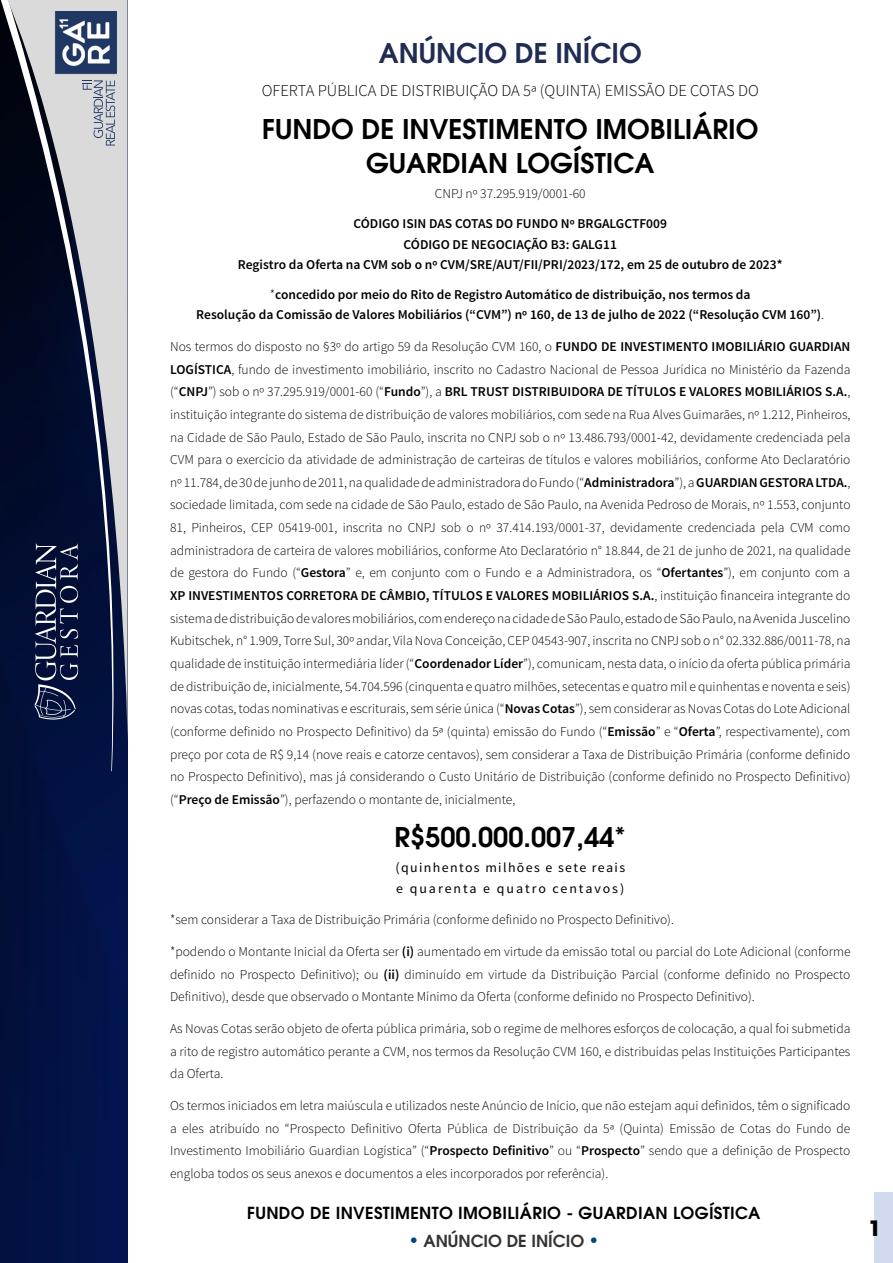
<style>
.page{position:relative;width:893px;height:1263px;background:#fff}
.page>*{position:absolute;margin:0;border:0;box-sizing:border-box;transform-origin:0 0}
.t1{font:600 27px/34px "ITC Avant Garde Pro";color:#000;text-align:center}
.t2{font:600 27px "ITC Avant Garde Pro";color:#202c54}
.t3{font:700 21px "ITC Avant Garde Pro";color:#000}
.t4{font:300 16.5px "Source Sans Pro";color:#000}
.t5{font:600 16.5px "ITC Avant Garde Pro";letter-spacing:.02em;color:#000}
.t6{font:600 16.5px "ITC Avant Garde Pro";color:#333}
.t7{font:300 13.5px/22.6px "Source Sans Pro";color:#000;text-align:justify}
.t8{font:600 13.5px/20.5px "Source Sans Pro";color:#000;text-align:center}
.t9{font:13.5px/20.5px "Source Sans Pro";letter-spacing:.1em;color:#000}
.s1{font-weight:300}
.s2{font-weight:600}
.s3{font-size:18px;color:#00487c}
</style>
<div class="page">
<img style="left:0;top:771px;width:105px;height:492px">
<svg style="left:0;top:0;width:105px;height:771px;background:#030d2c"></svg>
<svg style="left:105px;top:742px;width:23px;height:521px;background:#03144c"></svg>
<svg style="left:8px;top:0;width:120px;height:742px;background:#4d5469"></svg>
<svg style="left:83px;top:80px;width:32px;height:65px;background:#b8bcc4"></svg>
<img style="left:54px;top:12px;width:62px;height:62px">
<svg style="left:34px;top:543px;width:44px;height:176px;background:#303a5b"></svg>
<div style="left:875px;top:1193px;width:18px;height:70px;background:#d2daef"></div>
<h1 class="t2" style="left:379px;top:35px;width:264px">ANÚNCIO DE INÍCIO</h1>
<p class="t4" style="left:262px;top:81px;width:499px">OFERTA PÚBLICA DE DISTRIBUIÇÃO DA 5ª (QUINTA) EMISSÃO DE COTAS DO</p>
<h1 class="t1" style="left:262px;top:112px;width:498px">FUNDO DE INVESTIMENTO IMOBILIÁRIO<br>GUARDIAN LOGÍSTICA</h1>
<p class="t7" style="left:435px;top:183px;width:152px">CNPJ nº 37.295.919/0001-60</p>
<p class="t8" style="left:238px;top:214px;width:546px">CÓDIGO ISIN DAS COTAS DO FUNDO Nº BRGALGCTF009<br>CÓDIGO DE NEGOCIAÇÃO B3: GALG11<br>Registro da Oferta na CVM sob o nº CVM/SRE/AUT/FII/PRI/2023/172, em 25 de outubro de 2023*</p>
<p class="t8" style="left:196px;top:284px;width:629px"><span class="s1">*</span>concedido por meio do Rito de Registro Automático de distribuição, nos termos da<br>Resolução da Comissão de Valores Mobiliários (“CVM”) nº 160, de 13 de julho de 2022 (“Resolução CVM 160”)<span class="s1">.</span></p>
<p class="t7" style="left:170px;top:335px;width:682px">Nos termos do disposto no §3º do artigo 59 da Resolução CVM 160, o <span class="s2">FUNDO DE INVESTIMENTO IMOBILIÁRIO GUARDIAN LOGÍSTICA</span>, fundo de investimento imobiliário, inscrito no Cadastro Nacional de Pessoa Jurídica no Ministério da Fazenda (“<span class="s2">CNPJ</span>”) sob o nº 37.295.919/0001-60 (“<span class="s2">Fundo</span>”), a <span class="s2">BRL TRUST DISTRIBUIDORA DE TÍTULOS E VALORES MOBILIÁRIOS S.A.</span>, instituição integrante do sistema de distribuição de valores mobiliários, com sede na Rua Alves Guimarães, nº 1.212, Pinheiros, na Cidade de São Paulo, Estado de São Paulo, inscrita no CNPJ sob o nº 13.486.793/0001-42, devidamente credenciada pela CVM para o exercício da atividade de administração de carteiras de títulos e valores mobiliários, conforme Ato Declaratório nº 11.784, de 30 de junho de 2011, na qualidade de administradora do Fundo (“<span class="s2">Administradora</span>”), a <span class="s2">GUARDIAN GESTORA LTDA.</span>, sociedade limitada, com sede na cidade de São Paulo, estado de São Paulo, na Avenida Pedroso de Morais, nº 1.553, conjunto 81, Pinheiros, CEP 05419-001, inscrita no CNPJ sob o nº 37.414.193/0001-37, devidamente credenciada pela CVM como administradora de carteira de valores mobiliários, conforme Ato Declaratório n° 18.844, de 21 de junho de 2021, na qualidade de gestora do Fundo (“<span class="s2">Gestora</span>” e, em conjunto com o Fundo e a Administradora, os “<span class="s2">Ofertantes</span>”), em conjunto com a <span class="s2">XP INVESTIMENTOS CORRETORA DE CÂMBIO, TÍTULOS E VALORES MOBILIÁRIOS S.A.</span>, instituição financeira integrante do sistema de distribuição de valores mobiliários, com endereço na cidade de São Paulo, estado de São Paulo, na Avenida Juscelino Kubitschek, n° 1.909, Torre Sul, 30º andar, Vila Nova Conceição, CEP 04543-907, inscrita no CNPJ sob o n° 02.332.886/0011-78, na qualidade de instituição intermediária líder (“<span class="s2">Coordenador Líder</span>”), comunicam, nesta data, o início da oferta pública primária de distribuição de, inicialmente, 54.704.596 (cinquenta e quatro milhões, setecentas e quatro mil e quinhentas e noventa e seis) novas cotas, todas nominativas e escriturais, sem série única (“<span class="s2">Novas Cotas</span>”), sem considerar as Novas Cotas do Lote Adicional (conforme definido no Prospecto Definitivo) da 5ª (quinta) emissão do Fundo (“<span class="s2">Emissão</span>” e “<span class="s2">Oferta</span>”, respectivamente), com preço por cota de R$ 9,14 (nove reais e catorze centavos), sem considerar a Taxa de Distribuição Primária (conforme definido no Prospecto Definitivo), mas já considerando o Custo Unitário de Distribuição (conforme definido no Prospecto Definitivo) (“<span class="s2">Preço de Emissão</span>”), perfazendo o montante de, inicialmente,</p>
<h1 class="t1" style="left:394px;top:820px;width:233px">R$500.000.007,44*</h1>
<p class="t9" style="left:395px;top:858px;width:231px">(quinhentos milhões e sete reais e quarenta e quatro centavos)</p>
<p class="t7" style="left:170px;top:909px;width:505px">*sem considerar a Taxa de Distribuição Primária (conforme definido no Prospecto Definitivo).</p>
<p class="t7" style="left:170px;top:940px;width:682px">*podendo o Montante Inicial da Oferta ser <span class="s2">(i)</span> aumentado em virtude da emissão total ou parcial do Lote Adicional (conforme definido no Prospecto Definitivo); ou <span class="s2">(ii)</span> diminuído em virtude da Distribuição Parcial (conforme definido no Prospecto Definitivo), desde que observado o Montante Mínimo da Oferta (conforme definido no Prospecto Definitivo).</p>
<p class="t7" style="left:170px;top:1017px;width:682px">As Novas Cotas serão objeto de oferta pública primária, sob o regime de melhores esforços de colocação, a qual foi submetida a rito de registro automático perante a CVM, nos termos da Resolução CVM 160, e distribuídas pelas Instituições Participantes da Oferta.</p>
<p class="t7" style="left:170px;top:1094px;width:682px">Os termos iniciados em letra maiúscula e utilizados neste Anúncio de Início, que não estejam aqui definidos, têm o significado a eles atribuído no “Prospecto Definitivo Oferta Pública de Distribuição da 5ª (Quinta) Emissão de Cotas do Fundo de Investimento Imobiliário Guardian Logística” (“<span class="s2">Prospecto Definitivo</span>” ou “<span class="s2">Prospecto</span>” sendo que a definição de Prospecto engloba todos os seus anexos e documentos a eles incorporados por referência).</p>
<p class="t5" style="left:247px;top:1202px;width:515px">FUNDO DE INVESTIMENTO IMOBILIÁRIO - GUARDIAN LOGÍSTICA</p>
<p class="t6" style="left:409px;top:1230px;width:192px"><span class="s3">•</span> ANÚNCIO DE INÍCIO <span class="s3">•</span></p>
<h2 class="t3" style="left:868px;top:1214px;width:14px">1</h2>
</div>
